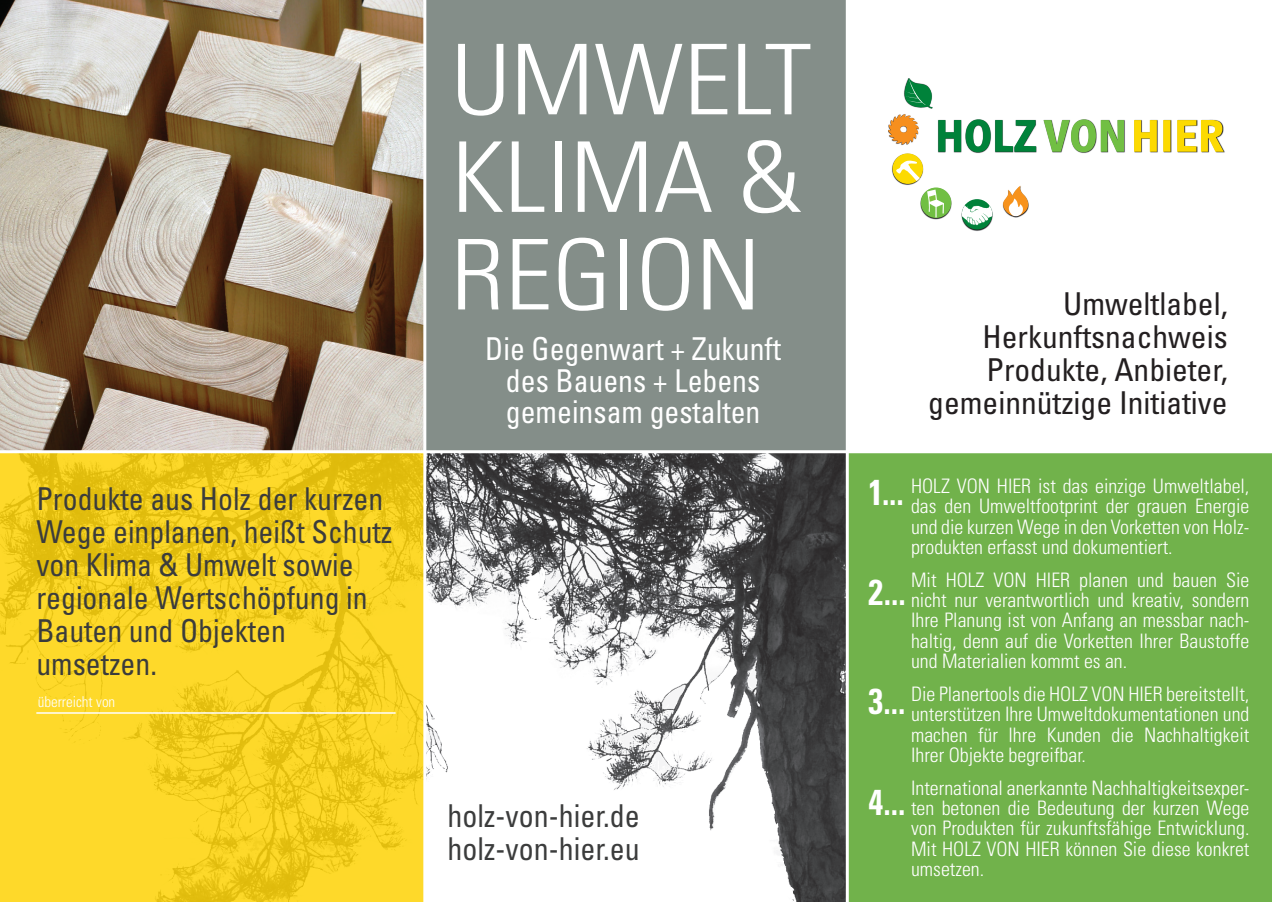
<style>
.page{position:relative;width:1272px;height:902px;background:#fff}
.page>*{position:absolute;margin:0;border:0;box-sizing:border-box;transform-origin:0 0}
.t1{font:300 condensed 97.5px/97.5px "Univers LT Std";color:#fff;text-align:justify;scale:1.1 1}
.t2{font:700 condensed 36px "Univers LT Std";color:#fff;scale:.92 1}
.t3{font:condensed 31.5px/33px "Univers LT Std";color:#3b3c3c;scale:.94 1}
.t4{font:condensed 31.5px/33px "Univers LT Std";color:#231f20;text-align:right}
.t5{font:condensed 31.5px/31.5px "Univers LT Std";color:#fff;text-align:center;scale:.94 1}
.t6{font:condensed 31.5px/33px "Univers LT Std";color:#3b3c3c;scale:.95 1}
.t7{font:300 condensed 19.95px/20.2px "Univers LT Std";color:#fff;text-align:justify}
.t8{font:300 condensed 15px "Univers LT Std";color:#fff}
</style>
<div class="page">
<img style="left:426px;top:453px;width:419px;height:448px">
<svg style="left:0;top:453px;width:423px;height:448px;background:#f6d122"></svg>
<div style="left:848px;top:451px;width:423px;height:450px;background:#71b24b"></div>
<img style="left:892px;top:119px;width:333px;height:112px">
<svg style="left:892px;top:153px;width:31px;height:31px"></svg>
<svg style="left:896px;top:160px;width:23px;height:21px"></svg>
<svg style="left:920px;top:187px;width:31px;height:31px"></svg>
<svg style="left:927px;top:189px;width:16px;height:28px"></svg>
<svg style="left:1001px;top:185px;width:30px;height:35px"></svg>
<div style="left:961px;top:199px;width:31px;height:30px;background:#00823a;border-radius:50%"></div>
<svg style="left:961px;top:204px;width:31px;height:22px"></svg>
<svg style="left:888px;top:78px;width:148px;height:74px"></svg>
<svg style="left:1043px;top:119px;width:80px;height:33px"></svg>
<svg style="left:1134px;top:120px;width:89px;height:32px"></svg>
<div style="left:425px;top:0;width:423px;height:451px;background:#848e89"></div>
<hr style="left:36px;top:712px;width:359px;height:1px;background:#fff">
<img style="left:0;top:0;width:423px;height:450px">
<hr style="left:423px;top:0;width:3px;height:901px;background:#fff">
<hr style="left:0;top:450px;width:1271px;height:3px;background:#fff">
<hr style="left:845px;top:0;width:3px;height:901px;background:#fff">
<h3 class="t3" style="left:36px;top:481px;width:380px">Produkte aus Holz der kurzen<br>Wege einplanen, heißt Schutz von Klima &amp; Umwelt sowie regionale Wertschöpfung in<br>Bauten und Objekten umsetzen.</h3>
<p class="t8" style="left:38px;top:693px;width:79px">überreicht von</p>
<h1 class="t1" style="left:451px;top:31px;width:329px">UMWELT KLIMA &amp; REGION</h1>
<h3 class="t5" style="left:485px;top:332px;width:316px">Die Gegenwart + Zukunft des Bauens + Lebens gemeinsam gestalten</h3>
<h3 class="t6" style="left:447px;top:799px;width:204px">holz-von-hier.de holz-von-hier.eu</h3>
<h3 class="t4" style="left:928px;top:287px;width:301px">Umweltlabel,<br>Herkunftsnachweis<br>Produkte, Anbieter, gemeinnützige Initiative</h3>
<p class="t7" style="left:911px;top:476px;width:340px">HOLZ VON HIER ist das einzige Umweltlabel, das den Umweltfootprint der grauen Energie und die kurzen Wege in den Vorketten von Holz&shy;produkten erfasst und dokumentiert.</p>
<p class="t7" style="left:911px;top:569px;width:340px">Mit HOLZ VON HIER planen und bauen Sie nicht nur verantwortlich und kreativ, sondern Ihre Planung ist von Anfang an messbar nach&shy;haltig, denn auf die Vorketten Ihrer Baustoffe und Materialien kommt es an.</p>
<p class="t7" style="left:911px;top:683px;width:340px">Die Planertools die HOLZ VON HIER bereitstellt, unterstützen Ihre Umweltdokumentationen und machen für Ihre Kunden die Nachhaltigkeit Ihrer Objekte begreifbar.</p>
<p class="t7" style="left:911px;top:777px;width:340px">International anerkannte Nachhaltigkeitsexper&shy;ten betonen die Bedeutung der kurzen Wege von Produkten für zukunftsfähige Entwicklung.<br>Mit HOLZ VON HIER können Sie diese konkret umsetzen.</p>
<h2 class="t2" style="left:868px;top:470px;width:40px">1...</h2>
<h2 class="t2" style="left:868px;top:569px;width:42px">2...</h2>
<h2 class="t2" style="left:868px;top:679px;width:41px">3...</h2>
<h2 class="t2" style="left:868px;top:779px;width:42px">4...</h2>
</div>
